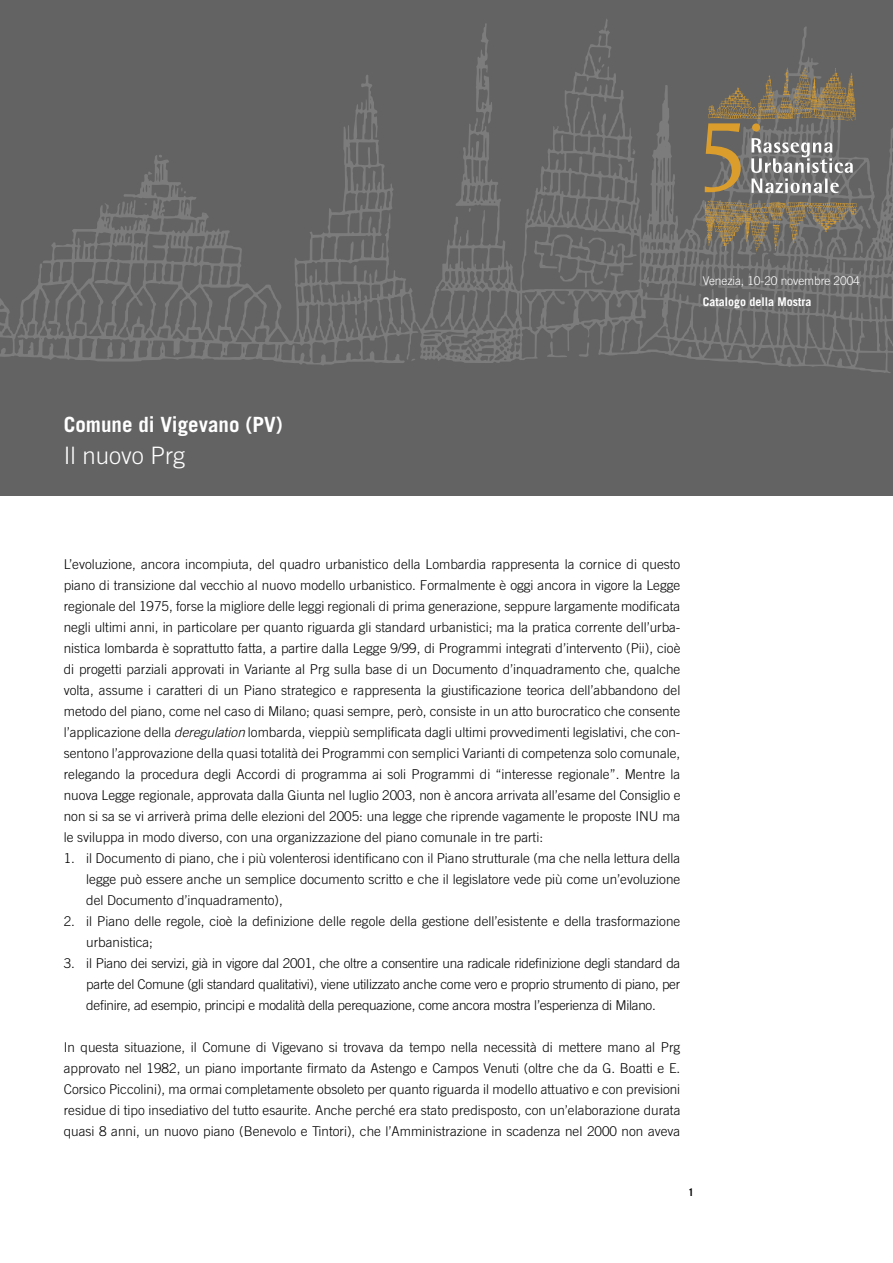
<style>
.page{position:relative;width:893px;height:1263px;background:#fff}
.page>*{position:absolute;margin:0;border:0;box-sizing:border-box;transform-origin:0 0}
.t1{font:300 24px "Trade Gothic";color:#fff}
.t2{font:700 21px "Trade Gothic";color:#fff}
.t3{font:300 13.5px/21px "Trade Gothic";color:#000;text-align:justify}
.t4{font:300 12px "Trade Gothic";letter-spacing:-.01em;color:#fff}
.t5{font:700 12px "Trade Gothic";color:#fff}
.t6{font:700 10.5px "Trade Gothic";color:#000}
.s1{font-style:italic}
</style>
<div class="page">
<div style="left:0;top:0;width:893px;height:495px;background:#636363"></div>
<svg style="left:0;top:19px;width:893px;height:354px"></svg>
<svg style="left:705px;top:201px;width:152px;height:51px"></svg>
<svg style="left:705px;top:67px;width:150px;height:126px"></svg>
<div style="left:752px;top:123px;width:8px;height:8px;background:#db9e2d;border-radius:50%"></div>
<p class="t4" style="left:703px;top:274px;width:159px">Venezia, 10-20 novembre 2004</p>
<p class="t5" style="left:703px;top:294px;width:110px">Catalogo della Mostra</p>
<h2 class="t2" style="left:64px;top:412px;width:220px">Comune di Vigevano (PV)</h2>
<h1 class="t1" style="left:64px;top:441px;width:123px">Il nuovo Prg</h1>
<p class="t3" style="left:64px;top:553px;width:618px">L’evoluzione, ancora incompiuta, del quadro urbanistico della Lombardia rappresenta la cornice di questo piano di transizione dal vecchio al nuovo modello urbanistico. Formalmente è oggi ancora in vigore la Legge regionale del 1975, forse la migliore delle leggi regionali di prima generazione, seppure largamente modificata negli ultimi anni, in particolare per quanto riguarda gli standard urbanistici; ma la pratica corrente dell’urba&shy;nistica lombarda è soprattutto fatta, a partire dalla Legge 9/99, di Programmi integrati d’intervento (Pii), cioè di progetti parziali approvati in Variante al Prg sulla base di un Documento d’inquadramento che, qualche volta, assume i caratteri di un Piano strategico e rappresenta la giustificazione teorica dell’abbandono del metodo del piano, come nel caso di Milano; quasi sempre, però, consiste in un atto burocratico che consente l’applicazione della <span class="s1">deregulation</span> lombarda, vieppiù semplificata dagli ultimi provvedimenti legislativi, che con&shy;sentono l’approvazione della quasi totalità dei Programmi con semplici Varianti di competenza solo comunale, relegando la procedura degli Accordi di programma ai soli Programmi di “interesse regionale”. Mentre la nuova Legge regionale, approvata dalla Giunta nel luglio 2003, non è ancora arrivata all’esame del Consiglio e non si sa se vi arriverà prima delle elezioni del 2005: una legge che riprende vagamente le proposte INU ma le sviluppa in modo diverso, con una organizzazione del piano comunale in tre parti:</p>
<p class="t3" style="left:86px;top:847px;width:595px;text-indent:-22px">1. il Documento di piano, che i più volenterosi identificano con il Piano strutturale (ma che nella lettura della legge può essere anche un semplice documento scritto e che il legislatore vede più come un’evoluzione del Documento d’inquadramento),</p>
<p class="t3" style="left:86px;top:910px;width:595px;text-indent:-22px">2. il Piano delle regole, cioè la definizione delle regole della gestione dell’esistente e della trasformazione urbanistica;</p>
<p class="t3" style="left:86px;top:952px;width:596px;text-indent:-22px">3. il Piano dei servizi, già in vigore dal 2001, che oltre a consentire una radicale ridefinizione degli standard da parte del Comune (gli standard qualitativi), viene utilizzato anche come vero e proprio strumento di piano, per definire, ad esempio, principi e modalità della perequazione, come ancora mostra l’esperienza di Milano.</p>
<p class="t3" style="left:64px;top:1036px;width:618px">In questa situazione, il Comune di Vigevano si trovava da tempo nella necessità di mettere mano al Prg approvato nel 1982, un piano importante firmato da Astengo e Campos Venuti (oltre che da G. Boatti e E.<br>Corsico Piccolini), ma ormai completamente obsoleto per quanto riguarda il modello attuativo e con previsioni residue di tipo insediativo del tutto esaurite. Anche perché era stato predisposto, con un’elaborazione durata quasi 8 anni, un nuovo piano (Benevolo e Tintori), che l’Amministrazione in scadenza nel 2000 non aveva</p>
<p class="t6" style="left:688px;top:1186px;width:7px">1</p>
</div>
